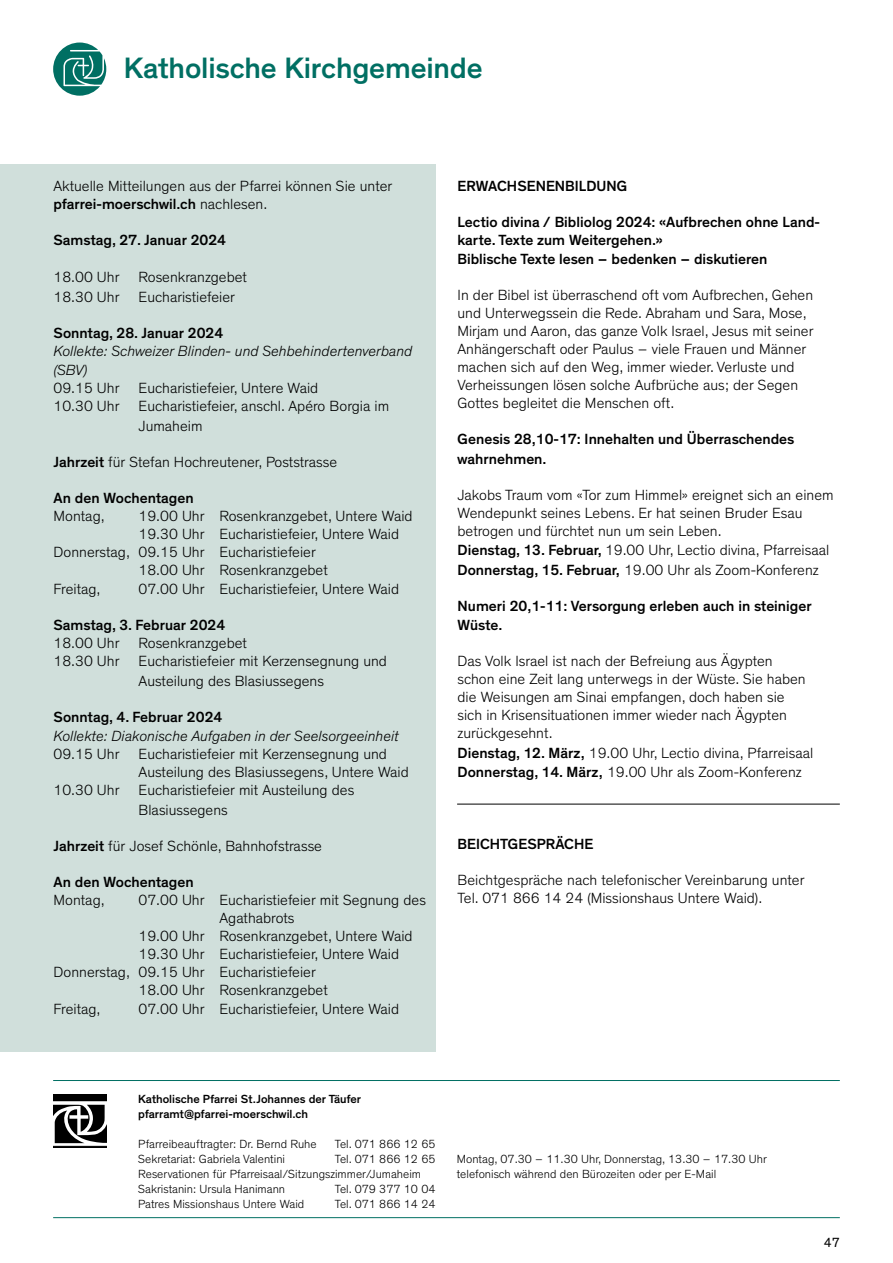
<style>
.page{position:relative;width:893px;height:1263px;background:#fff}
.page>*{position:absolute;margin:0;border:0;box-sizing:border-box;transform-origin:0 0}
.t1{font:500 30px "Theinhardt";letter-spacing:-.005em;color:#006f63}
.t2{font:300 15px/18px "Theinhardt";color:#000}
.t3{font:500 15px/19.5px "Theinhardt";color:#000}
.t4{font:italic 300 15px/19.5px "Theinhardt";color:#000}
.t5{font:13.5px "Theinhardt";color:#000}
.t6{font:300 12px/15px "Theinhardt";color:#000}
.t7{font:500 12px/15px "Theinhardt";color:#000}
.s1{font-weight:500}
</style>
<div class="page">
<hr style="left:53px;top:1217px;width:787px;height:1px;background:#006f63">
<hr style="left:53px;top:1080px;width:787px;height:1px;background:#006f63">
<svg style="left:53px;top:1105px;width:53px;height:38px"></svg>
<div style="left:53px;top:1094px;width:53px;height:7px;background:#000"></div>
<hr style="left:53px;top:1146px;width:53px;height:1px;background:#000">
<div style="left:0;top:164px;width:436px;height:887px;background:#d0dfdb"></div>
<hr style="left:457px;top:804px;width:383px;height:1px;background:#000">
<svg style="left:53px;top:43px;width:53px;height:53px"></svg>
<h1 class="t1" style="left:124px;top:50px;width:360px">Katholische Kirchgemeinde</h1>
<p class="t2" style="left:54px;top:177px;width:340px">Aktuelle Mitteilungen aus der Pfarrei können Sie unter <span class="s1">pfarrei-moerschwil.ch</span> nachlesen.</p>
<p class="t3" style="left:54px;top:230px;width:174px">Samstag, 27. Januar 2024</p>
<p class="t2" style="left:54px;top:268px;width:67px">18.00 Uhr</p>
<p class="t2" style="left:139px;top:268px;width:110px">Rosenkranzgebet</p>
<p class="t2" style="left:54px;top:288px;width:67px">18.30 Uhr</p>
<p class="t2" style="left:139px;top:288px;width:98px">Eucharistiefeier</p>
<p class="t3" style="left:54px;top:323px;width:171px">Sonntag, 28. Januar 2024</p>
<p class="t4" style="left:54px;top:341px;width:360px">Kollekte: Schweizer Blinden- und Sehbehindertenverband (SBV)</p>
<p class="t2" style="left:54px;top:379px;width:67px">09.15 Uhr</p>
<p class="t2" style="left:139px;top:379px;width:181px">Eucharistiefeier, Untere Waid</p>
<p class="t2" style="left:54px;top:397px;width:67px">10.30 Uhr</p>
<p class="t2" style="left:139px;top:396px;width:252px;line-height:19.5px">Eucharistiefeier, anschl. Apéro Borgia im<br>Jumaheim</p>
<p class="t2" style="left:54px;top:453px;width:285px"><span class="s1">Jahrzeit</span> für Stefan Hochreutener, Poststrasse</p>
<p class="t3" style="left:54px;top:488px;width:142px">An den Wochentagen</p>
<p class="t2" style="left:54px;top:507px;width:53px">Montag,</p>
<p class="t2" style="left:139px;top:507px;width:276px">19.00 Uhr Rosenkranzgebet, Untere Waid</p>
<p class="t2" style="left:139px;top:525px;width:262px">19.30 Uhr Eucharistiefeier, Untere Waid</p>
<p class="t2" style="left:54px;top:543px;width:264px">Donnerstag, 09.15 Uhr Eucharistiefeier</p>
<p class="t2" style="left:139px;top:561px;width:191px">18.00 Uhr Rosenkranzgebet</p>
<p class="t2" style="left:54px;top:580px;width:49px">Freitag,</p>
<p class="t2" style="left:139px;top:580px;width:262px">07.00 Uhr Eucharistiefeier, Untere Waid</p>
<p class="t3" style="left:54px;top:615px;width:173px">Samstag, 3. Februar 2024</p>
<p class="t2" style="left:54px;top:634px;width:67px">18.00 Uhr</p>
<p class="t2" style="left:139px;top:634px;width:110px">Rosenkranzgebet</p>
<p class="t2" style="left:54px;top:652px;width:67px">18.30 Uhr</p>
<p class="t2" style="left:139px;top:651px;width:250px;line-height:19.5px">Eucharistiefeier mit Kerzensegnung und<br>Austeilung des Blasiussegens</p>
<p class="t3" style="left:54px;top:707px;width:170px">Sonntag, 4. Februar 2024</p>
<p class="t4" style="left:54px;top:726px;width:347px">Kollekte: Diakonische Aufgaben in der Seelsorgeeinheit</p>
<p class="t2" style="left:54px;top:745px;width:67px">09.15 Uhr</p>
<p class="t2" style="left:139px;top:745px;width:272px">Eucharistiefeier mit Kerzensegnung und<br>Austeilung des Blasiussegens, Untere Waid</p>
<p class="t2" style="left:54px;top:781px;width:67px">10.30 Uhr</p>
<p class="t2" style="left:139px;top:780px;width:217px;line-height:19.5px">Eucharistiefeier mit Austeilung des<br>Blasiussegens</p>
<p class="t2" style="left:54px;top:837px;width:270px"><span class="s1">Jahrzeit</span> für Josef Schönle, Bahnhofstrasse</p>
<p class="t3" style="left:54px;top:872px;width:142px">An den Wochentagen</p>
<p class="t2" style="left:54px;top:891px;width:53px">Montag,</p>
<p class="t2" style="left:139px;top:891px;width:289px">07.00 Uhr Eucharistiefeier mit Segnung des</p>
<p class="t2" style="left:219px;top:909px;width:77px">Agathabrots</p>
<p class="t2" style="left:139px;top:927px;width:276px">19.00 Uhr Rosenkranzgebet, Untere Waid</p>
<p class="t2" style="left:139px;top:945px;width:262px">19.30 Uhr Eucharistiefeier, Untere Waid</p>
<p class="t2" style="left:54px;top:963px;width:264px">Donnerstag, 09.15 Uhr Eucharistiefeier</p>
<p class="t2" style="left:139px;top:981px;width:191px">18.00 Uhr Rosenkranzgebet</p>
<p class="t2" style="left:54px;top:1000px;width:49px">Freitag,</p>
<p class="t2" style="left:139px;top:1000px;width:262px">07.00 Uhr Eucharistiefeier, Untere Waid</p>
<p class="t3" style="left:457px;top:176px;width:171px">ERWACHSENENBILDUNG</p>
<p class="t3" style="left:457px;top:213px;width:364px;line-height:18px">Lectio divina / Bibliolog 2024: «Aufbrechen ohne Land&shy;karte. Texte zum Weitergehen.»</p>
<p class="t3" style="left:457px;top:249px;width:311px">Biblische Texte lesen – bedenken – diskutieren</p>
<p class="t2" style="left:457px;top:286px;width:358px">In der Bibel ist überraschend oft vom Aufbrechen, Gehen und Unterwegssein die Rede. Abraham und Sara, Mose, Mirjam und Aaron, das ganze Volk Israel, Jesus mit seiner Anhängerschaft oder Paulus – viele Frauen und Männer machen sich auf den Weg, immer wieder. Verluste und Verheissungen lösen solche Aufbrüche aus; der Segen Gottes begleitet die Menschen oft.</p>
<p class="t3" style="left:457px;top:429px;width:338px">Genesis 28,10-17: Innehalten und Überraschendes wahrnehmen.</p>
<p class="t2" style="left:457px;top:486px;width:378px">Jakobs Traum vom «Tor zum Himmel» ereignet sich an einem<br>Wendepunkt seines Lebens. Er hat seinen Bruder Esau betrogen und fürchtet nun um sein Leben.</p>
<p class="t2" style="left:457px;top:540px;width:373px;line-height:19.5px"><span class="s1">Dienstag, 13. Februar,</span> 19.00 Uhr, Lectio divina, Pfarreisaal<br><span class="s1">Donnerstag, 15. Februar,</span> 19.00 Uhr als Zoom-Konferenz</p>
<p class="t3" style="left:457px;top:596px;width:356px">Numeri 20,1-11: Versorgung erleben auch in steiniger<br>Wüste.</p>
<p class="t2" style="left:457px;top:652px;width:350px">Das Volk Israel ist nach der Befreiung aus Ägypten schon eine Zeit lang unterwegs in der Wüste. Sie haben die Weisungen am Sinai empfangen, doch haben sie sich in Krisensituationen immer wieder nach Ägypten zurückgesehnt.</p>
<p class="t2" style="left:457px;top:743px;width:357px;line-height:19.5px"><span class="s1">Dienstag, 12. März,</span> 19.00 Uhr, Lectio divina, Pfarreisaal<br><span class="s1">Donnerstag, 14. März,</span> 19.00 Uhr als Zoom-Konferenz</p>
<p class="t3" style="left:457px;top:834px;width:137px">BEICHTGESPRÄCHE</p>
<p class="t2" style="left:457px;top:871px;width:348px">Beichtgespräche nach telefonischer Vereinbarung unter<br>Tel. 071 866 14 24 (Missionshaus Untere Waid).</p>
<p class="t7" style="left:138px;top:1091px;width:224px">Katholische Pfarrei St.Johannes der Täufer pfarramt@pfarrei-moerschwil.ch</p>
<p class="t6" style="left:138px;top:1136px;width:180px">Pfarreibeauftragter: Dr. Bernd Ruhe</p>
<p class="t6" style="left:335px;top:1136px;width:102px">Tel. 071 866 12 65</p>
<p class="t6" style="left:138px;top:1151px;width:148px">Sekretariat: Gabriela Valentini</p>
<p class="t6" style="left:138px;top:1151px;width:299px;text-indent:197px">Tel. 071 866 12 65<br>Reservationen für Pfarreisaal/Sitzungszimmer/Jumaheim<br>Sakristanin: Ursula Hanimann</p>
<p class="t6" style="left:335px;top:1181px;width:102px">Tel. 079 377 10 04</p>
<p class="t6" style="left:138px;top:1196px;width:168px">Patres Missionshaus Untere Waid</p>
<p class="t6" style="left:335px;top:1196px;width:102px">Tel. 071 866 14 24</p>
<p class="t6" style="left:457px;top:1151px;width:312px">Montag, 07.30 – 11.30 Uhr, Donnerstag, 13.30 – 17.30 Uhr telefonisch während den Bürozeiten oder per E-Mail</p>
<p class="t5" style="left:824px;top:1234px;width:17px">47</p>
</div>
